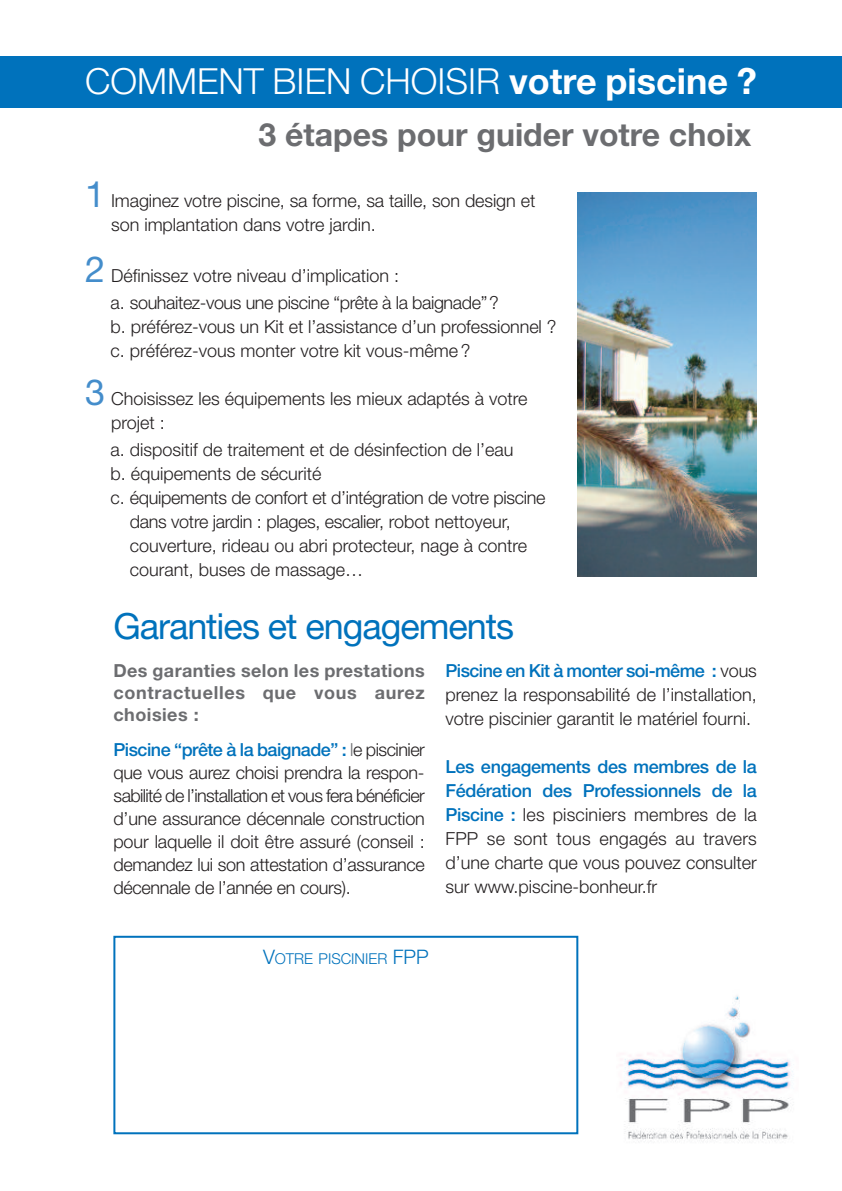
<style>
.page{position:relative;width:842px;height:1191px;background:#fff}
.page>*{position:absolute;margin:0;border:0;box-sizing:border-box;transform-origin:0 0}
.t1{font:300 36px "Helvetica Neue LT";color:#fff}
.t2{font:36px "Helvetica Neue LT";letter-spacing:-.03em;color:#0072bc}
.t3{font:700 32px "Helvetica Neue LT";color:#6c6d70}
.t4{font:300 18px/24px "Helvetica Neue LT";color:#231f20;text-align:justify}
.t5{font:300 18px/26.8px "Helvetica Neue LT";letter-spacing:-.02em;color:#231f20}
.t6{font:700 18px/22px "Helvetica Neue LT";letter-spacing:.04em;color:#6c6d70;text-align:justify}
.t7{font:300 15px "Helvetica Neue LT";color:#0072bc}
.s1{font-weight:700}
.s2{font-weight:400;font-size:36px;color:#448dcb}
.s3{font-weight:500;color:#0072bc}
.s4{color:#6c6d70}
.s5{font-size:20px}
</style>
<div class="page">
<div style="left:113px;top:935px;width:465px;height:199px;border:2px solid #0072bc"></div>
<img style="left:620px;top:996px;width:173px;height:146px">
<div style="left:0;top:57px;width:842px;height:51px;background:#0072bc"></div>
<img style="left:578px;top:193px;width:179px;height:383px">
<h1 class="t1" style="left:85px;top:68px;width:673px">COMMENT BIEN CHOISIR <span class="s1">votre piscine ?</span></h1>
<h2 class="t3" style="left:259px;top:123px;width:494px">3 étapes pour guider votre choix</h2>
<p class="t4" style="left:111px;top:190px;width:426px;text-indent:-26px"><span class="s2">1</span> Imaginez votre piscine, sa forme, sa taille, son design et son implantation dans votre jardin.</p>
<p class="t5" style="left:111px;top:264px;width:390px;text-indent:-26px"><span class="s2">2</span> Définissez votre niveau d’implication :<br>a. souhaitez-vous une piscine “prête à la baignade”?</p>
<p class="t4" style="left:111px;top:316px;width:447px">b. préférez-vous un Kit et l’assistance d’un professionnel ? c. préférez-vous monter votre kit vous-même ?</p>
<p class="t4" style="left:111px;top:388px;width:418px;text-indent:-26px"><span class="s2">3</span> Choisissez les équipements les mieux adaptés à votre projet :</p>
<p class="t4" style="left:111px;top:439px;width:404px">a. dispositif de traitement et de désinfection de l’eau</p>
<p class="t4" style="left:111px;top:463px;width:212px">b. équipements de sécurité</p>
<p class="t5" style="left:111px;top:486px;width:436px">c. équipements de confort et d’intégration de votre piscine</p>
<p class="t4" style="left:130px;top:511px;width:382px">dans votre jardin : plages, escalier, robot nettoyeur,</p>
<p class="t4" style="left:130px;top:535px;width:399px">couverture, rideau ou abri protecteur, nage à contre</p>
<p class="t4" style="left:130px;top:559px;width:235px">courant, buses de massage…</p>
<h1 class="t2" style="left:113px;top:613px;width:402px">Garanties et engagements</h1>
<p class="t6" style="left:113px;top:661px;width:313px">Des garanties selon les prestations contractuelles que vous aurez choisies :</p>
<p class="t4" style="left:113px;top:739px;width:313px;line-height:23px"><span class="s3">Piscine “prête à la baignade” :</span> <span class="s4">l</span>e piscinier que vous aurez choisi prendra la respon&shy;sabilité de l’installation et vous fera bénéficier d’une assurance décennale construction pour laquelle il doit être assuré (conseil : demandez lui son attestation d’assurance décennale de l’année en cours).</p>
<p class="t4" style="left:445px;top:660px;width:313px"><span class="s3">Piscine en Kit à monter soi-même :</span> vous prenez la responsabilité de l’installation, votre piscinier garantit le matériel fourni.</p>
<p class="t4" style="left:445px;top:756px;width:313px"><span class="s3">Les engagements des membres de la Fédération des Professionnels de la Piscine :</span> les pisciniers membres de la FPP se sont tous engagés au travers d’une charte que vous pouvez consulter sur www.piscine-bonheur.fr</p>
<p class="t7" style="left:263px;top:953px;width:167px"><span class="s5">V</span>OTRE PISCINIER <span class="s5">FPP</span></p>
</div>
